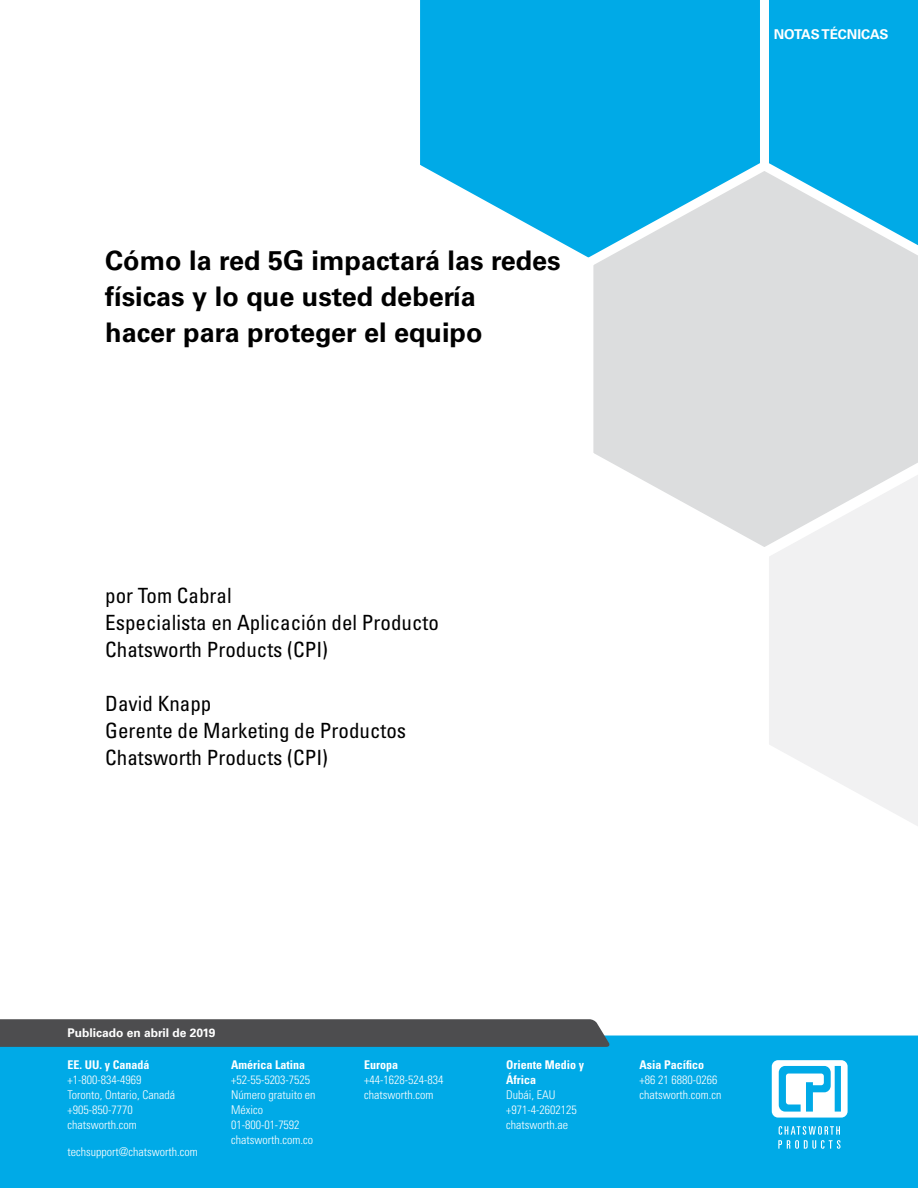
<style>
.page{position:relative;width:918px;height:1188px;background:#fff}
.page>*{position:absolute;margin:0;border:0;box-sizing:border-box;transform-origin:0 0}
.t1{font:700 27px/36px "Univers LT Std";color:#000}
.t2{font:condensed 21px/27px "Univers LT Std";color:#000}
.t3{font:700 13.5px "Univers LT Std";color:#fff}
.t4{font:300 condensed 12px/15px "Univers LT Std";color:#fff}
.t5{font:700 condensed 12px/15px "Univers LT Std";color:#fff}
.t6{font:700 12px "Univers LT Std";color:#fff}
</style>
<div class="page">
<div style="left:0;top:1035px;width:918px;height:153px;background:#00aae7"></div>
<svg style="left:778px;top:1126px;width:63px;height:23px"></svg>
<svg style="left:772px;top:1060px;width:76px;height:58px"></svg>
<svg style="left:0;top:1019px;width:610px;height:28px;background:#4f5053"></svg>
<svg style="left:420px;top:0;width:332px;height:252px;background:#1ab2e9"></svg>
<div style="left:752px;top:0;width:166px;height:156px;background:#00aae7"></div>
<svg style="left:577px;top:156px;width:341px;height:384px;background:#bed9e3"></svg>
<svg style="left:752px;top:447px;width:166px;height:379px"></svg>
<h1 class="t1" style="left:105px;top:243px;width:457px">Cómo la red 5G impactará las redes físicas y lo que usted debería<br>hacer para proteger el equipo</h1>
<h2 class="t2" style="left:105px;top:581px;width:335px">por Tom Cabral<br>Especialista en Aplicación del Producto<br>Chatsworth Products (CPI)</h2>
<h2 class="t2" style="left:105px;top:689px;width:302px">David Knapp<br>Gerente de Marketing de Productos<br>Chatsworth Products (CPI)</h2>
<p class="t3" style="left:774px;top:27px;width:116px">NOTAS TÉCNICAS</p>
<p class="t6" style="left:68px;top:1026px;width:150px">Publicado en abril de 2019</p>
<p class="t5" style="left:68px;top:1057px;width:83px">EE. UU. y Canadá</p>
<p class="t4" style="left:68px;top:1072px;width:109px">+1-800-834-4969<br>Toronto, Ontario, Canadá +905-850-7770 chatsworth.com</p>
<p class="t4" style="left:68px;top:1144px;width:132px">techsupport@chatsworth.com</p>
<p class="t5" style="left:231px;top:1057px;width:75px">América Latina</p>
<p class="t4" style="left:231px;top:1072px;width:86px">+52-55-5203-7525<br>Número gratuito en<br>México<br>01-800-01-7592 chatsworth.com.co</p>
<p class="t5" style="left:364px;top:1057px;width:35px">Europa</p>
<p class="t4" style="left:364px;top:1072px;width:81px">+44-1628-524-834 chatsworth.com</p>
<p class="t5" style="left:506px;top:1057px;width:79px">Oriente Medio y<br>África</p>
<p class="t4" style="left:506px;top:1087px;width:72px">Dubái, EAU +971-4-2602125 chatsworth.ae</p>
<p class="t5" style="left:639px;top:1057px;width:66px">Asia Pacífico</p>
<p class="t4" style="left:639px;top:1072px;width:83px">+86 21 6880-0266 chatsworth.com.cn</p>
</div>
